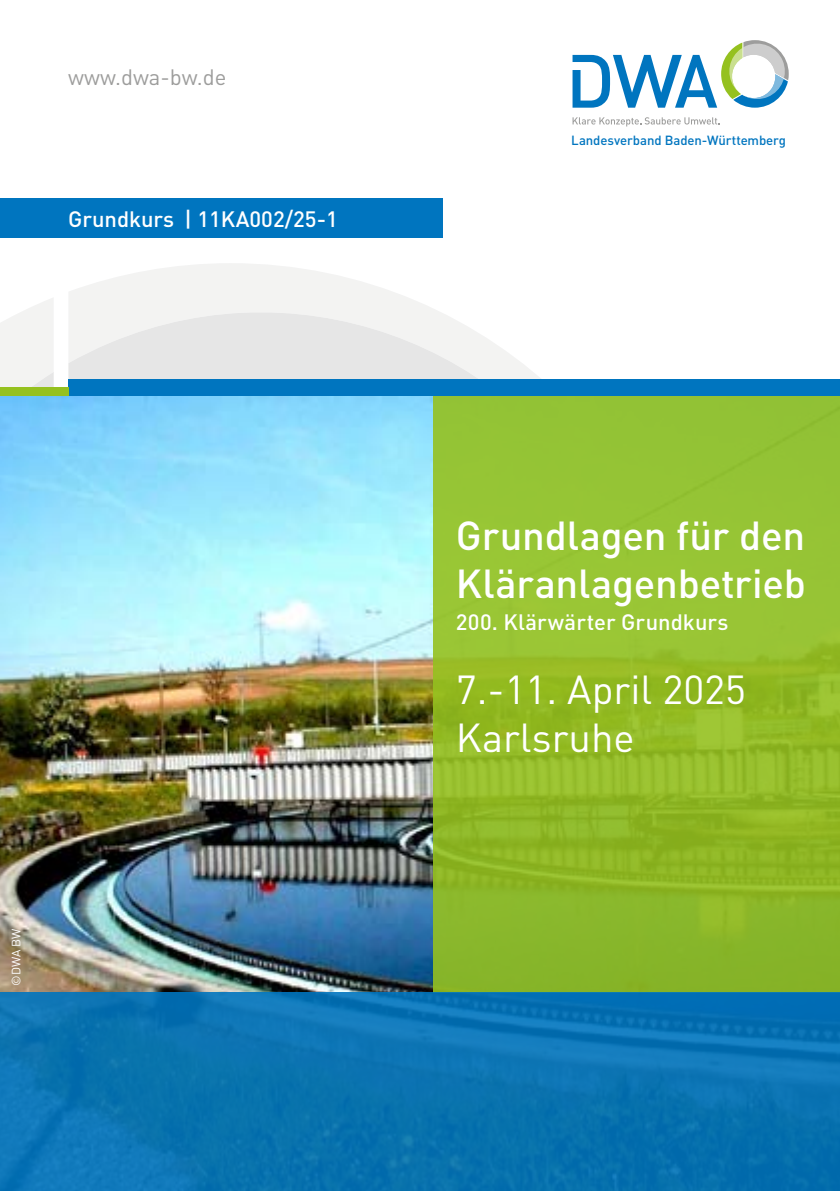
<style>
.page{position:relative;width:840px;height:1191px;background:#fff}
.page>*{position:absolute;margin:0;border:0;box-sizing:border-box;transform-origin:0 0}
.t1{font:500 40px/48px "DINOT";letter-spacing:-.005em;color:#fff}
.t2{font:40px/48px "DINOT";color:#fff}
.t3{font:500 22px "DINOT";color:#fff}
.t4{font:22px "DINOT";color:#9d9d9c}
.t5{font:500 13.2px "DINOT";letter-spacing:-.01em;color:#0075bf}
.t6{font:12px "DINOT";color:#fff}
</style>
<div class="page">
<img style="left:0;top:395px;width:433px;height:597px">
<svg style="left:433px;top:395px;width:406px;height:597px;background:#91bd2d"></svg>
<svg style="left:0;top:298px;width:54px;height:89px"></svg>
<svg style="left:68px;top:263px;width:472px;height:115px"></svg>
<div style="left:68px;top:378px;width:771px;height:17px;background:#0075bf"></div>
<div style="left:0;top:387px;width:68px;height:8px;background:#95c11f"></div>
<svg style="left:0;top:992px;width:839px;height:199px;background:#0972b1"></svg>
<div style="left:0;top:198px;width:442px;height:40px;background:#0075bf"></div>
<svg style="left:572px;top:117px;width:147px;height:9px"></svg>
<svg style="left:572px;top:40px;width:216px;height:68px"></svg>
<p class="t4" style="left:68px;top:60px;width:160px">www.dwa-bw.de</p>
<p class="t3" style="left:68px;top:202px;width:271px">Grundkurs | 11KA002/25-1</p>
<p class="t6" style="left:7px;top:985px;width:59px;rotate:-90deg">©DWA BW</p>
<p class="t5" style="left:571px;top:130px;width:216px">Landesverband Baden-Württemberg</p>
<h1 class="t1" style="left:455px;top:509px;width:351px">Grundlagen für den<br>Kläranlagenbetrieb</h1>
<p class="t3" style="left:455px;top:605px;width:274px">200. Klärwärter Grundkurs</p>
<h1 class="t2" style="left:455px;top:663px;width:291px">7.-11. April 2025<br>Karlsruhe</h1>
</div>
